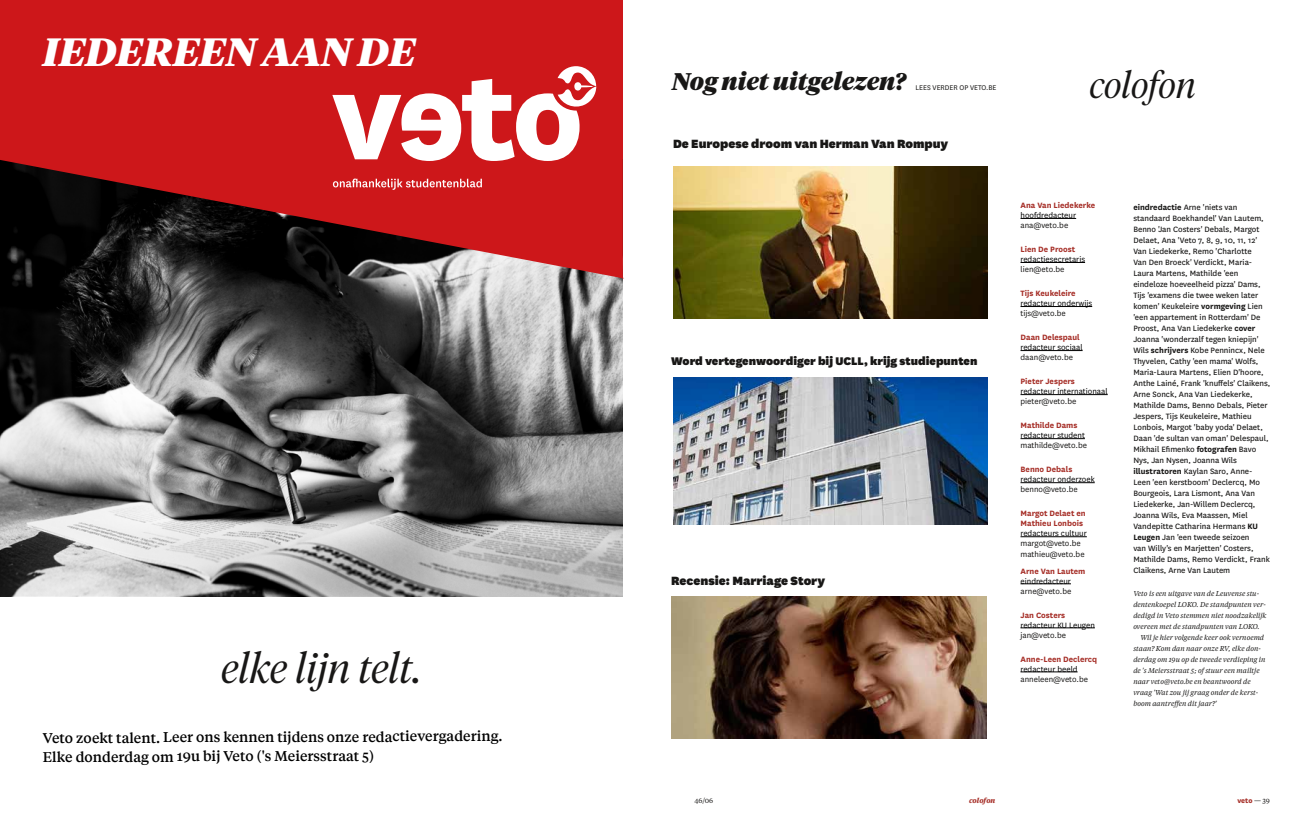
<style>
.page{position:relative;width:1304px;height:837px;background:#fff}
.page>*{position:absolute;margin:0;border:0;box-sizing:border-box;transform-origin:0 0}
.t1{font:italic 300 41px "Tiempos Headline";color:#181716}
.t2{font:italic 900 39.3px "Tiempos Headline";color:#fff}
.t3{font:italic 300 36px "Tiempos Headline";color:#181716}
.t4{font:italic 900 24px "Tiempos Headline";color:#181716}
.t5{font:500 14px/19.3px "Tiempos Text";letter-spacing:-.005em;color:#000}
.t6{font:900 14px "National";color:#181716}
.t7{font:900 13px "National";color:#181716}
.t8{font:9px/11px "National";color:#181716}
.t9{font:9px "National";color:#000}
.t10{font:700 9px/10px "National";color:#a62f28}
.t11{font:9px/10px "National";color:#181716}
.t12{font:8px "National";color:#181716}
.t13{font:800 8px "National";color:#a62f28}
.t14{font:italic 7px "Tiempos Text";color:#181716}
.t15{font:italic 700 7px "Tiempos Text";color:#a62f28}
.t16{font:7px "Tiempos Text";color:#181716}
.s1{font-weight:700}
.s2{font-family:"Tiempos Text";font-weight:400;font-size:7px;color:#181716}
</style>
<div class="page">
<hr style="left:1020px;top:262px;width:65px;height:1px;background:#000">
<hr style="left:1020px;top:306px;width:72px;height:1px;background:#000">
<hr style="left:1020px;top:350px;width:63px;height:1px;background:#000">
<hr style="left:1020px;top:394px;width:88px;height:1px;background:#000">
<hr style="left:1020px;top:438px;width:65px;height:1px;background:#000">
<hr style="left:1020px;top:482px;width:75px;height:1px;background:#000">
<hr style="left:1020px;top:536px;width:67px;height:1px;background:#000">
<hr style="left:1020px;top:627px;width:75px;height:1px;background:#000">
<hr style="left:1020px;top:218px;width:56px;height:1px;background:#000">
<hr style="left:1020px;top:671px;width:58px;height:1px;background:#000">
<hr style="left:1020px;top:583px;width:51px;height:1px;background:#000">
<img style="left:0;top:278px;width:623px;height:317px">
<div style="left:0;top:0;width:623px;height:158px;background:#cd171a"></div>
<svg style="left:0;top:158px;width:624px;height:120px;background:#421111"></svg>
<svg style="left:332px;top:66px;width:291px;height:212px"></svg>
<img style="left:673px;top:166px;width:315px;height:152px">
<img style="left:673px;top:377px;width:315px;height:147px">
<img style="left:671px;top:596px;width:315px;height:142px">
<h2 class="t2" style="left:42px;top:25px;width:374px">IEDEREEN AAN DE</h2>
<h1 class="t1" style="left:221px;top:640px;width:202px">elke lijn telt.</h1>
<h3 class="t5" style="left:43px;top:726px;width:461px">Veto zoekt talent. Leer ons kennen tijdens onze redactievergadering.<br>Elke donderdag om 19u bij Veto ('s Meiersstraat 5)</h3>
<h3 class="t4" style="left:672px;top:65px;width:235px">Nog niet uitgelezen?</h3>
<p class="t12" style="left:916px;top:82px;width:82px">LEES VERDER OP VETO.BE</p>
<h3 class="t6" style="left:673px;top:134px;width:277px">De Europese droom van Herman Van Rompuy</h3>
<h3 class="t7" style="left:671px;top:352px;width:308px">Word vertegenwoordiger bij UCLL, krijg studiepunten</h3>
<h3 class="t6" style="left:671px;top:570px;width:155px">Recensie: Marriage Story</h3>
<h3 class="t3" style="left:1089px;top:61px;width:108px">colofon</h3>
<p class="t10" style="left:1020px;top:200px;width:76px">Ana Van Liedekerke</p>
<p class="t9" style="left:1020px;top:209px;width:57px">hoofdredacteur</p>
<p class="t11" style="left:1020px;top:220px;width:49px">ana@veto.be</p>
<p class="t10" style="left:1020px;top:244px;width:56px">Lien De Proost</p>
<p class="t9" style="left:1020px;top:253px;width:66px">redactiesecretaris</p>
<p class="t11" style="left:1020px;top:264px;width:46px">lien@eto.be</p>
<p class="t10" style="left:1020px;top:288px;width:57px">Tijs Keukeleire</p>
<p class="t9" style="left:1020px;top:297px;width:73px">redacteur onderwijs</p>
<p class="t11" style="left:1020px;top:308px;width:47px">tijs@veto.be</p>
<p class="t10" style="left:1020px;top:332px;width:61px">Daan Delespaul</p>
<p class="t9" style="left:1020px;top:341px;width:64px">redacteur sociaal</p>
<p class="t11" style="left:1020px;top:352px;width:54px">daan@veto.be</p>
<p class="t10" style="left:1020px;top:376px;width:56px">Pieter Jespers</p>
<p class="t9" style="left:1020px;top:385px;width:89px">redacteur internationaal</p>
<p class="t11" style="left:1020px;top:396px;width:57px">pieter@veto.be</p>
<p class="t10" style="left:1020px;top:420px;width:58px">Mathilde Dams</p>
<p class="t9" style="left:1020px;top:429px;width:66px">redacteur student</p>
<p class="t11" style="left:1020px;top:440px;width:68px">mathilde@veto.be</p>
<p class="t10" style="left:1020px;top:464px;width:53px">Benno Debals</p>
<p class="t9" style="left:1020px;top:473px;width:76px">redacteur onderzoek</p>
<p class="t11" style="left:1020px;top:484px;width:59px">benno@veto.be</p>
<p class="t10" style="left:1020px;top:508px;width:67px">Margot Delaet en<br>Mathieu Lonbois</p>
<p class="t9" style="left:1020px;top:527px;width:68px">redacteurs cultuur</p>
<p class="t11" style="left:1020px;top:538px;width:66px">margot@veto.be mathieu@veto.be</p>
<p class="t10" style="left:1020px;top:565px;width:66px">Arne Van Lautem</p>
<p class="t9" style="left:1020px;top:574px;width:52px">eindredacteur</p>
<p class="t11" style="left:1020px;top:585px;width:52px">arne@veto.be</p>
<p class="t10" style="left:1020px;top:609px;width:46px">Jan Costers</p>
<p class="t9" style="left:1020px;top:618px;width:76px">redacteur KU Leugen</p>
<p class="t11" style="left:1020px;top:629px;width:47px">jan@veto.be</p>
<p class="t10" style="left:1020px;top:653px;width:78px">Anne-Leen Declercq</p>
<p class="t9" style="left:1020px;top:662px;width:59px">redacteur beeld</p>
<p class="t11" style="left:1020px;top:673px;width:69px">anneleen@veto.be</p>
<p class="t8" style="left:1133px;top:201px;width:139px"><span class="s1">eindredactie</span> Arne 'niets van standaard Boekhandel' Van Lautem, Benno 'Jan Costers' Debals, Margot Delaet, Ana 'Veto 7, 8, 9, 10, 11, 12' Van Liedekerke, Remo 'Charlotte<br>Van Den Broeck' Verdickt, Maria-Laura Martens, Mathilde 'een eindeloze hoeveelheid pizza' Dams, Tijs 'examens die twee weken later komen' Keukeleire <span class="s1">vormgeving</span> Lien 'een appartement in Rotterdam' De Proost, Ana Van Liedekerke <span class="s1">cover </span>Joanna 'wonderzalf tegen kniepijn' Wils <span class="s1">schrijvers</span> Kobe Pennincx, Nele Thyvelen, Cathy 'een mama' Wolfs, Maria-Laura Martens, Elien D'hoore, Anthe Lainé, Frank 'knuffels' Claikens, Arne Sonck, Ana Van Liedekerke, Mathilde Dams, Benno Debals, Pieter Jespers, Tijs Keukeleire, Mathieu Lonbois, Margot 'baby yoda' Delaet, Daan 'de sultan van oman' Delespaul, Mikhail Efimenko <span class="s1">fotografen</span> Bavo Nys, Jan Nysen, Joanna Wils <span class="s1">illustratoren</span> Kaylan Saro, Anne-Leen 'een kerstboom' Declercq, Mo Bourgeois, Lara Lismont, Ana Van Liedekerke, Jan-Willem Declercq, Joanna Wils, Eva Maassen, Miel Vandepitte Catharina Hermans <span class="s1">KU Leugen</span> Jan 'een tweede seizoen<br>van Willy's en Marjetten' Costers, Mathilde Dams, Remo Verdickt, Frank Claikens, Arne Van Lautem</p>
<p class="t14" style="left:1133px;top:588px;width:127px">Veto is een uitgave van de Leuvense stu-</p>
<p class="t14" style="left:1133px;top:599px;width:134px">dentenkoepel LOKO. De standpunten ver-</p>
<p class="t14" style="left:1133px;top:610px;width:135px">dedigd in Veto stemmen niet noodzakelijk</p>
<p class="t14" style="left:1133px;top:621px;width:128px">overeen met de standpunten van LOKO.</p>
<p class="t14" style="left:1140px;top:632px;width:125px">Wil je hier volgende keer ook vernoemd</p>
<p class="t14" style="left:1133px;top:643px;width:129px">staan? Kom dan naar onze RV, elke don-</p>
<p class="t14" style="left:1133px;top:654px;width:134px">derdag om 19u op de tweede verdieping in</p>
<p class="t14" style="left:1133px;top:665px;width:128px">de 's Meiersstraat 5; of stuur een mailtje</p>
<p class="t14" style="left:1133px;top:676px;width:119px">naar veto@veto.be en beantwoord de</p>
<p class="t14" style="left:1133px;top:687px;width:127px">vraag 'Wat zou jij graag onder de kerst-</p>
<p class="t14" style="left:1133px;top:698px;width:85px">boom aantreffen dit jaar?'</p>
<p class="t16" style="left:694px;top:795px;width:20px">46/06</p>
<p class="t15" style="left:969px;top:795px;width:28px">colofon</p>
<p class="t13" style="left:1237px;top:794px;width:34px">veto <span class="s2">— 39</span></p>
</div>
